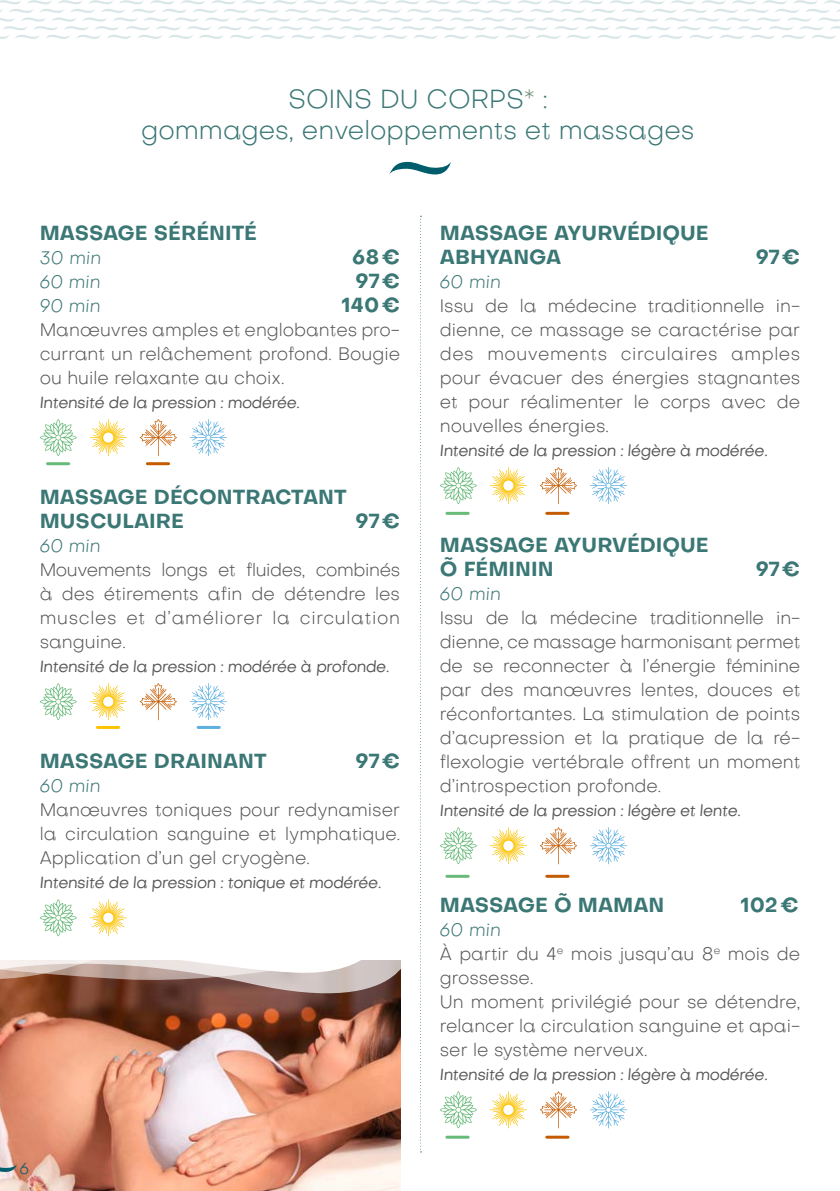
<style>
.page{position:relative;width:840px;height:1191px;background:#fff}
.page>*{position:absolute;margin:0;border:0;box-sizing:border-box;transform-origin:0 0}
.t1{font:300 26px/31.2px "Subjectivity";color:#3a7775;text-align:center}
.t2{font:700 20px/24px "Subjectivity";color:#3a7775}
.t3{font:300 18px/24px "Subjectivity";color:#565655;text-align:justify}
.t4{font:italic 300 18px/24px "Subjectivity";color:#3a7775;text-align:justify}
.t5{font:italic 16px "Subjectivity";letter-spacing:-.03em;color:#565655}
.t6{font:300 16px "Subjectivity";color:#005d6b}
.s1{font-style:italic;color:#3a7775}
</style>
<div class="page">
<img style="left:0;top:1002px;width:400px;height:189px">
<svg style="left:0;top:0;width:839px;height:39px"></svg>
<svg style="left:389px;top:162px;width:61px;height:13px"></svg>
<svg style="left:420px;top:216px;width:1px;height:936px"></svg>
<svg style="left:140px;top:419px;width:37px;height:37px"></svg>
<svg style="left:190px;top:419px;width:37px;height:37px"></svg>
<svg style="left:40px;top:419px;width:37px;height:37px"></svg>
<svg style="left:90px;top:419px;width:37px;height:37px"></svg>
<svg style="left:140px;top:683px;width:37px;height:37px"></svg>
<svg style="left:190px;top:683px;width:37px;height:37px"></svg>
<svg style="left:40px;top:683px;width:37px;height:37px"></svg>
<svg style="left:90px;top:683px;width:37px;height:37px"></svg>
<hr style="left:97px;top:726px;width:22px;height:3px;background:#fdc201">
<hr style="left:198px;top:726px;width:21px;height:3px;background:#5cafde">
<hr style="left:147px;top:462px;width:21px;height:3px;background:#c55b00">
<hr style="left:47px;top:462px;width:22px;height:3px;background:#68ba79">
<svg style="left:540px;top:467px;width:36px;height:37px"></svg>
<svg style="left:590px;top:467px;width:36px;height:37px"></svg>
<svg style="left:440px;top:467px;width:36px;height:37px"></svg>
<svg style="left:490px;top:467px;width:36px;height:37px"></svg>
<svg style="left:540px;top:827px;width:36px;height:37px"></svg>
<svg style="left:590px;top:827px;width:36px;height:37px"></svg>
<svg style="left:440px;top:827px;width:36px;height:37px"></svg>
<svg style="left:490px;top:827px;width:36px;height:37px"></svg>
<svg style="left:540px;top:1091px;width:36px;height:37px"></svg>
<svg style="left:590px;top:1091px;width:36px;height:37px"></svg>
<svg style="left:440px;top:1091px;width:36px;height:37px"></svg>
<svg style="left:490px;top:1091px;width:36px;height:37px"></svg>
<hr style="left:546px;top:512px;width:21px;height:3px;background:#c55b00">
<hr style="left:546px;top:874px;width:21px;height:3px;background:#c55b00">
<hr style="left:546px;top:1135px;width:21px;height:3px;background:#c55b00">
<hr style="left:446px;top:512px;width:22px;height:3px;background:#68ba79">
<hr style="left:446px;top:874px;width:22px;height:3px;background:#68ba79">
<hr style="left:446px;top:1135px;width:22px;height:3px;background:#68ba79">
<svg style="left:0;top:1164px;width:17px;height:8px"></svg>
<svg style="left:0;top:899px;width:401px;height:103px"></svg>
<h1 class="t1" style="left:141px;top:84px;width:554px">SOINS DU CORPS<sup>*</sup> :<br>gommages, enveloppements et massages</h1>
<p class="t2" style="left:40px;top:221px;width:219px">MASSAGE SÉRÉNITÉ</p>
<p class="t4" style="left:40px;top:247px;width:63px">30 min 60 min 90 min</p>
<p class="t3" style="left:40px;top:318px;width:362px">Manœuvres amples et englobantes pro&shy;currant un relâchement profond. Bougie ou huile relaxante au choix.</p>
<p class="t5" style="left:40px;top:396px;width:261px">Intensité de la pression : modérée.</p>
<p class="t2" style="left:341px;top:245px;width:60px;text-align:right">68 €<br>97 €<br>140 €</p>
<p class="t2" style="left:40px;top:485px;width:308px">MASSAGE DÉCONTRACTANT<br>MUSCULAIRE</p>
<p class="t4" style="left:40px;top:535px;width:63px">60 min</p>
<p class="t3" style="left:40px;top:558px;width:362px">Mouvements longs et fluides, combinés à des étirements afin de détendre les muscles et d’améliorer la circulation sanguine.</p>
<p class="t5" style="left:40px;top:660px;width:351px">Intensité de la pression : modérée à profonde.</p>
<p class="t2" style="left:355px;top:509px;width:46px">97 €</p>
<p class="t2" style="left:40px;top:749px;width:228px">MASSAGE DRAINANT</p>
<p class="t4" style="left:40px;top:775px;width:63px">60 min</p>
<p class="t3" style="left:40px;top:798px;width:362px">Manœuvres toniques pour redynamiser la circulation sanguine et lymphatique.<br>Application d’un gel cryogène.</p>
<p class="t5" style="left:40px;top:876px;width:343px">Intensité de la pression : tonique et modérée.</p>
<p class="t2" style="left:355px;top:749px;width:46px">97 €</p>
<p class="t2" style="left:439px;top:221px;width:270px">MASSAGE AYURVÉDIQUE<br>ABHYANGA</p>
<p class="t4" style="left:439px;top:271px;width:63px">60 min</p>
<p class="t3" style="left:439px;top:294px;width:362px">Issu de la médecine traditionnelle in&shy;dienne, ce massage se caractérise par des mouvements circulaires amples pour évacuer des énergies stagnantes et pour réalimenter le corps avec de nouvelles énergies.</p>
<p class="t5" style="left:439px;top:444px;width:329px">Intensité de la pression : légère à modérée.</p>
<p class="t2" style="left:755px;top:245px;width:46px">97 €</p>
<p class="t2" style="left:439px;top:533px;width:270px">MASSAGE AYURVÉDIQUE<br>Õ FÉMININ</p>
<p class="t4" style="left:439px;top:583px;width:63px">60 min</p>
<p class="t3" style="left:439px;top:606px;width:362px">Issu de la médecine traditionnelle in&shy;dienne, ce massage harmonisant permet de se reconnecter à l’énergie féminine par des manœuvres lentes, douces et réconfortantes. La stimulation de points d’acupression et la pratique de la ré&shy;flexologie vertébrale offrent un moment d’introspection profonde.</p>
<p class="t5" style="left:439px;top:804px;width:302px">Intensité de la pression : légère et lente.</p>
<p class="t2" style="left:755px;top:557px;width:46px">97 €</p>
<p class="t2" style="left:439px;top:893px;width:226px">MASSAGE Õ MAMAN</p>
<p class="t3" style="left:439px;top:918px;width:361px;text-align:left"><span class="s1">60 min<br></span>À partir du 4<sup>e</sup> mois jusqu’au 8<sup>e</sup> mois de grossesse.<br>Un moment privilégié pour se détendre, relancer la circulation sanguine et apai&shy;ser le système nerveux.</p>
<p class="t5" style="left:439px;top:1068px;width:329px">Intensité de la pression : légère à modérée.</p>
<p class="t2" style="left:740px;top:893px;width:60px">102 €</p>
<p class="t6" style="left:20px;top:1159px;width:11px">6</p>
</div>
